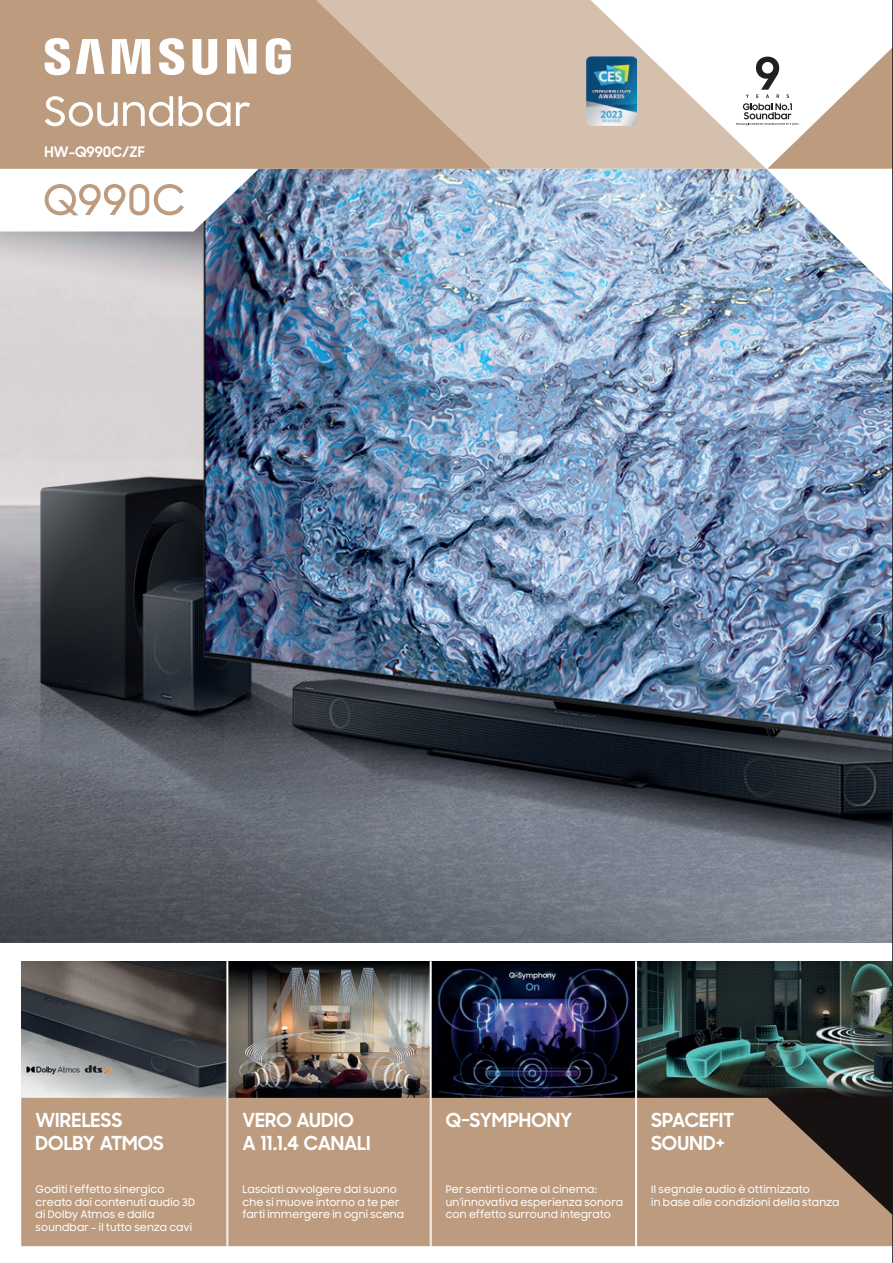
<style>
.page{position:relative;width:893px;height:1263px;background:#fff}
.page>*{position:absolute;margin:0;border:0;box-sizing:border-box;transform-origin:0 0}
.t1{font:700 19.35px/23.2px "Samsung Sharp Sans";letter-spacing:-.005em;color:#fff}
.t2{font:700 14.55px "Samsung Sharp Sans";color:#fff}
.t3{font:500 10.35px/12.5px "Samsung Sharp Sans";letter-spacing:.015em;color:#fff}
</style>
<div class="page">
<img style="left:0;top:169px;width:892px;height:774px">
<svg style="left:491px;top:0;width:245px;height:169px;fill:#d5c0ad"></svg>
<svg style="left:0;top:0;width:491px;height:169px;background:#c1a288"></svg>
<svg style="left:111px;top:39px;width:40px;height:35px"></svg>
<svg style="left:76px;top:39px;width:28px;height:35px"></svg>
<svg style="left:45px;top:38px;width:25px;height:37px"></svg>
<svg style="left:192px;top:39px;width:25px;height:36px"></svg>
<svg style="left:266px;top:38px;width:25px;height:37px"></svg>
<svg style="left:159px;top:38px;width:26px;height:37px"></svg>
<svg style="left:227px;top:39px;width:30px;height:35px"></svg>
<svg style="left:45px;top:96px;width:205px;height:30px"></svg>
<img style="left:22px;top:961px;width:205px;height:137px">
<img style="left:229px;top:961px;width:406px;height:137px">
<img style="left:637px;top:961px;width:255px;height:137px">
<div style="left:21px;top:1098px;width:871px;height:148px;background:#bc9b7f"></div>
<hr style="left:228px;top:961px;width:1px;height:285px;background:#fff">
<hr style="left:227px;top:961px;width:1px;height:285px;background:#fff">
<hr style="left:636px;top:961px;width:1px;height:285px;background:#fff">
<hr style="left:635px;top:961px;width:1px;height:285px;background:#fff">
<hr style="left:892px;top:0;width:1px;height:1263px;background:#231f20">
<svg style="left:0;top:169px;width:259px;height:62px"></svg>
<hr style="left:431px;top:961px;width:1px;height:285px;background:#fff">
<hr style="left:430px;top:961px;width:1px;height:285px;background:#fff">
<img style="left:586px;top:57px;width:50px;height:68px">
<svg style="left:736px;top:47px;width:157px;height:122px"></svg>
<h2 class="t2" style="left:45px;top:141px;width:102px">HW-Q990C/ZF</h2>
<h1 class="t1" style="left:36px;top:1107px;width:129px">WIRELESS<br>DOLBY ATMOS</h1>
<h1 class="t1" style="left:243px;top:1107px;width:130px">VERO AUDIO<br>A 11.1.4 CANALI</h1>
<h1 class="t1" style="left:446px;top:1107px;width:128px">Q-SYMPHONY</h1>
<h1 class="t1" style="left:651px;top:1107px;width:84px">SPACEFIT<br>SOUND+</h1>
<p class="t3" style="left:36px;top:1183px;width:161px">Goditi l’effetto sinergico creato dai contenuti audio 3D di Dolby Atmos e dalla soundbar – il tutto senza cavi</p>
<p class="t3" style="left:243px;top:1183px;width:163px">Lasciati avvolgere dal suono che si muove intorno a te per farti immergere in ogni scena</p>
<p class="t3" style="left:446px;top:1183px;width:179px">Per sentirti come al cinema: un’innovativa esperienza sonora con effetto surround integrato</p>
<p class="t3" style="left:651px;top:1183px;width:190px">Il segnale audio è ottimizzato<br>in base alle condizioni della stanza</p>
</div>
